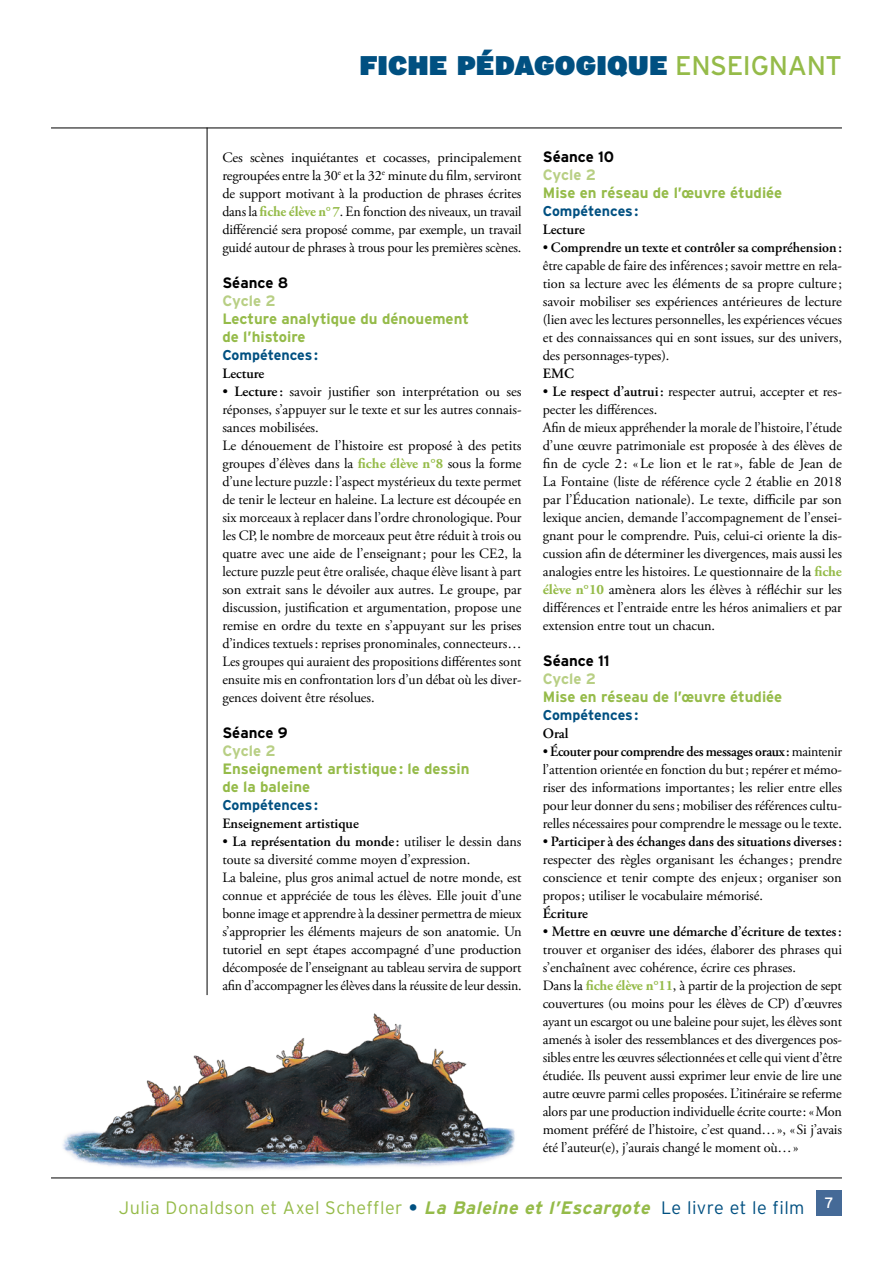
<style>
.page{position:relative;width:893px;height:1263px;background:#fff}
.page>*{position:absolute;margin:0;border:0;box-sizing:border-box;transform-origin:0 0}
.t1{font:900 27px "Interstate";letter-spacing:.015em;color:#005081}
.t2{font:300 18px "Interstate";letter-spacing:.025em;color:#95bb49}
.t3{font:700 15px/18px "Interstate";color:#95bb49}
.t4{font:700 15px "Interstate";color:#000}
.t5{font:700 15px "Interstate";letter-spacing:-.01em;color:#b8cf84}
.t6{font:15px "Interstate";color:#fff}
.t7{font:14.25px/18px "Adobe Garamond Pro";letter-spacing:-.005em;color:#000;text-align:justify}
.t8{font:600 14.25px "Adobe Garamond Pro";color:#000}
.t9{font:700 14.25px "Interstate";color:#005081}
.s1{font-weight:400;color:#95bb49}
.s2{font-weight:700;color:#95bb49}
.s3{font-weight:600}
.s4{font-weight:700;color:#005081}
.s5{font-weight:700;font-style:italic}
.s6{color:#005081}
</style>
<div class="page">
<hr style="left:51px;top:1177px;width:791px;height:1px;background:#000">
<div style="left:816px;top:1191px;width:26px;height:25px;background:#456a97"></div>
<hr style="left:51px;top:128px;width:791px;height:1px;background:#000">
<hr style="left:207px;top:128px;width:1px;height:867px;background:#000">
<img style="left:63px;top:1013px;width:452px;height:157px">
<h1 class="t1" style="left:360px;top:49px;width:484px">FICHE PÉDAGOGIQUE <span class="s1">ENSEIGNANT</span></h1>
<p class="t7" style="left:222px;top:149px;width:301px">Ces scènes inquiétantes et cocasses, principalement regroupées entre la 30<sup>e</sup> et la 32<sup>e</sup> minute du film, serviront de support motivant à la production de phrases écrites dans la <span class="s2">fiche élève n°7</span>. En fonction des niveaux, un travail différencié sera proposé comme, par exemple, un travail guidé autour de phrases à trous pour les premières scènes.</p>
<p class="t4" style="left:222px;top:274px;width:67px">Séance 8</p>
<p class="t5" style="left:222px;top:292px;width:55px">Cycle 2</p>
<p class="t3" style="left:222px;top:310px;width:248px">Lecture analytique du dénouement de l’histoire</p>
<p class="t9" style="left:222px;top:346px;width:97px">Compétences:</p>
<p class="t8" style="left:222px;top:365px;width:44px">Lecture</p>
<p class="t7" style="left:222px;top:383px;width:301px;text-align:left">• <span class="s3">Lecture :</span> savoir justifier son interprétation ou ses réponses, s’appuyer sur le texte et sur les autres connais&shy;sances mobilisées.<br>Le dénouement de l’histoire est proposé à des petits groupes d’élèves dans la <span class="s2">fiche élève n°8</span> sous la forme d’une lecture puzzle: l’aspect mystérieux du texte permet de tenir le lecteur en haleine. La lecture est découpée en six morceaux à replacer dans l’ordre chronologique. Pour les CP, le nombre de morceaux peut être réduit à trois ou quatre avec une aide de l’enseignant; pour les CE2, la lecture puzzle peut être oralisée, chaque élève lisant à part son extrait sans le dévoiler aux autres. Le groupe, par discussion, justification et argumentation, propose une remise en ordre du texte en s’appuyant sur les prises d’indices textuels: reprises pronominales, connecteurs… Les groupes qui auraient des propositions différentes sont ensuite mis en confrontation lors d’un débat où les diver&shy;gences doivent être résolues.</p>
<p class="t4" style="left:222px;top:724px;width:67px">Séance 9</p>
<p class="t5" style="left:222px;top:742px;width:55px">Cycle 2</p>
<p class="t3" style="left:222px;top:760px;width:249px">Enseignement artistique: le dessin de la baleine</p>
<p class="t9" style="left:222px;top:796px;width:97px">Compétences:</p>
<p class="t8" style="left:222px;top:815px;width:138px">Enseignement artistique</p>
<p class="t7" style="left:222px;top:833px;width:301px;text-align:left">• <span class="s3">La représentation du monde :</span> utiliser le dessin dans toute sa diversité comme moyen d’expression.<br>La baleine, plus gros animal actuel de notre monde, est connue et appréciée de tous les élèves. Elle jouit d’une bonne image et apprendre à la dessiner permettra de mieux s’approprier les éléments majeurs de son anatomie. Un tutoriel en sept étapes accompagné d’une production décomposée de l’enseignant au tableau servira de support afin d’accompagner les élèves dans la réussite de leur dessin.</p>
<p class="t4" style="left:543px;top:148px;width:73px">Séance 10</p>
<p class="t5" style="left:543px;top:166px;width:55px">Cycle 2</p>
<p class="t3" style="left:543px;top:184px;width:241px">Mise en réseau de l’œuvre étudiée</p>
<p class="t9" style="left:543px;top:202px;width:97px">Compétences:</p>
<p class="t8" style="left:543px;top:221px;width:44px">Lecture</p>
<p class="t7" style="left:543px;top:239px;width:301px">• <span class="s3">Comprendre un texte et contrôler sa compréhension: </span>être capable de faire des inférences; savoir mettre en rela&shy;tion sa lecture avec les éléments de sa propre culture; savoir mobiliser ses expériences antérieures de lecture (lien avec les lectures personnelles, les expériences vécues et des connaissances qui en sont issues, sur des univers, des personnages-types).</p>
<p class="t8" style="left:543px;top:365px;width:33px">EMC</p>
<p class="t7" style="left:543px;top:383px;width:301px;text-align:left">• <span class="s3">Le respect d’autrui:</span> respecter autrui, accepter et res&shy;pecter les différences.<br>Afin de mieux appréhender la morale de l’histoire, l’étude d’une œuvre patrimoniale est proposée à des élèves de fin de cycle 2: «Le lion et le rat», fable de Jean de La Fontaine (liste de référence cycle 2 établie en 2018 par l’Éducation nationale). Le texte, difficile par son lexique ancien, demande l’accompagnement de l’ensei&shy;gnant pour le comprendre. Puis, celui-ci oriente la dis&shy;cussion afin de déterminer les divergences, mais aussi les analogies entre les histoires. Le questionnaire de la <span class="s2">fiche élève n°10</span> amènera alors les élèves à réfléchir sur les différences et l’entraide entre les héros animaliers et par extension entre tout un chacun.</p>
<p class="t4" style="left:543px;top:652px;width:68px">Séance 11</p>
<p class="t5" style="left:543px;top:670px;width:55px">Cycle 2</p>
<p class="t3" style="left:543px;top:688px;width:241px">Mise en réseau de l’œuvre étudiée</p>
<p class="t9" style="left:543px;top:706px;width:97px">Compétences:</p>
<p class="t8" style="left:543px;top:725px;width:27px">Oral</p>
<p class="t7" style="left:543px;top:743px;width:301px">• <span class="s3">Écouter pour comprendre des messages oraux:</span> maintenir l’attention orientée en fonction du but; repérer et mémo&shy;riser des informations importantes; les relier entre elles pour leur donner du sens; mobiliser des références cultu&shy;relles nécessaires pour comprendre le message ou le texte.</p>
<p class="t7" style="left:543px;top:833px;width:301px">• <span class="s3">Participer à des échanges dans des situations diverses: </span>respecter des règles organisant les échanges; prendre conscience et tenir compte des enjeux ; organiser son propos; utiliser le vocabulaire mémorisé.</p>
<p class="t8" style="left:543px;top:905px;width:47px">Écriture</p>
<p class="t7" style="left:543px;top:923px;width:301px;text-align:left">• <span class="s3">Mettre en œuvre une démarche d’écriture de textes: </span>trouver et organiser des idées, élaborer des phrases qui s’enchaînent avec cohérence, écrire ces phrases.<br>Dans la <span class="s2">fiche élève n°11</span>, à partir de la projection de sept couvertures (ou moins pour les élèves de CP) d’œuvres ayant un escargot ou une baleine pour sujet, les élèves sont amenés à isoler des ressemblances et des divergences pos&shy;sibles entre les œuvres sélectionnées et celle qui vient d’être étudiée. Ils peuvent aussi exprimer leur envie de lire une autre œuvre parmi celles proposées. L’itinéraire se referme alors par une production individuelle écrite courte: «Mon moment préféré de l’histoire, c’est quand…», «Si j’avais été l’auteur(e), j’aurais changé le moment où…»</p>
<p class="t2" style="left:119px;top:1197px;width:687px">Julia Donaldson et Axel Scheffler <span class="s4">•</span> <span class="s5">La Baleine et l’Escargote</span> <span class="s6">Le livre et le film</span></p>
<p class="t6" style="left:825px;top:1193px;width:10px">7</p>
</div>
